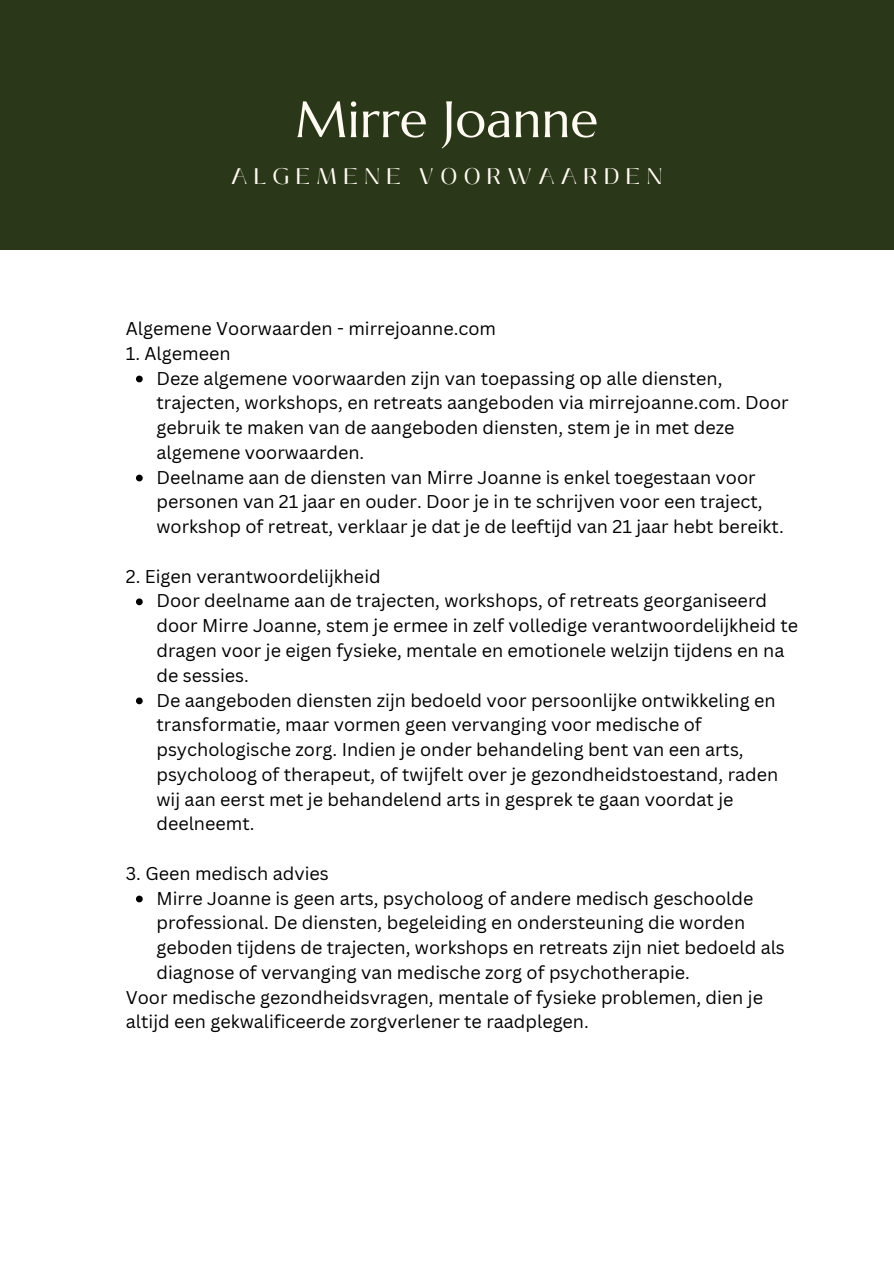
<style>
.page{position:relative;width:894px;height:1264px;background:#fff}
.page>*{position:absolute;margin:0;border:0;box-sizing:border-box;transform-origin:0 0}
.t1{font:51px "Marcellus";color:#fffbf2}
.t2{font:22.5px "Black Mango";letter-spacing:.28em;color:#fffbf2}
.t3{font:18px/24.8px "Canva Sans";color:#000}
</style>
<div class="page">
<div style="left:0;top:0;width:893px;height:250px;background:#2a3718"></div>
<svg style="left:136px;top:375px;width:7px;height:7px"></svg>
<svg style="left:136px;top:474px;width:7px;height:7px"></svg>
<svg style="left:136px;top:598px;width:7px;height:7px"></svg>
<svg style="left:136px;top:697px;width:7px;height:7px"></svg>
<svg style="left:136px;top:895px;width:7px;height:7px"></svg>
<h1 class="t1" style="left:295px;top:87px;width:304px">Mirre Joanne</h1>
<h2 class="t2" style="left:231px;top:159px;width:433px">ALGEMENE VOORWAARDEN</h2>
<p class="t3" style="left:126px;top:316px;width:371px">Algemene Voorwaarden - mirrejoanne.com</p>
<p class="t3" style="left:126px;top:340px;width:106px">1. Algemeen</p>
<p class="t3" style="left:156px;top:365px;width:633px">Deze algemene voorwaarden zijn van toepassing op alle diensten, trajecten, workshops, en retreats aangeboden via mirrejoanne.com. Door gebruik te maken van de aangeboden diensten, stem je in met deze algemene voorwaarden.</p>
<p class="t3" style="left:156px;top:464px;width:628px">Deelname aan de diensten van Mirre Joanne is enkel toegestaan voor personen van 21 jaar en ouder. Door je in te schrijven voor een traject, workshop of retreat, verklaar je dat je de leeftijd van 21 jaar hebt bereikt.</p>
<p class="t3" style="left:126px;top:563px;width:256px">2. Eigen verantwoordelijkheid</p>
<p class="t3" style="left:156px;top:588px;width:643px">Door deelname aan de trajecten, workshops, of retreats georganiseerd door Mirre Joanne, stem je ermee in zelf volledige verantwoordelijkheid te dragen voor je eigen fysieke, mentale en emotionele welzijn tijdens en na de sessies.</p>
<p class="t3" style="left:156px;top:687px;width:623px">De aangeboden diensten zijn bedoeld voor persoonlijke ontwikkeling en transformatie, maar vormen geen vervanging voor medische of psychologische zorg. Indien je onder behandeling bent van een arts, psycholoog of therapeut, of twijfelt over je gezondheidstoestand, raden wij aan eerst met je behandelend arts in gesprek te gaan voordat je deelneemt.</p>
<p class="t3" style="left:126px;top:860px;width:204px">3. Geen medisch advies</p>
<p class="t3" style="left:156px;top:885px;width:629px">Mirre Joanne is geen arts, psycholoog of andere medisch geschoolde professional. De diensten, begeleiding en ondersteuning die worden geboden tijdens de trajecten, workshops en retreats zijn niet bedoeld als diagnose of vervanging van medische zorg of psychotherapie.</p>
<p class="t3" style="left:126px;top:984px;width:638px">Voor medische gezondheidsvragen, mentale of fysieke problemen, dien je altijd een gekwalificeerde zorgverlener te raadplegen.</p>
</div>
